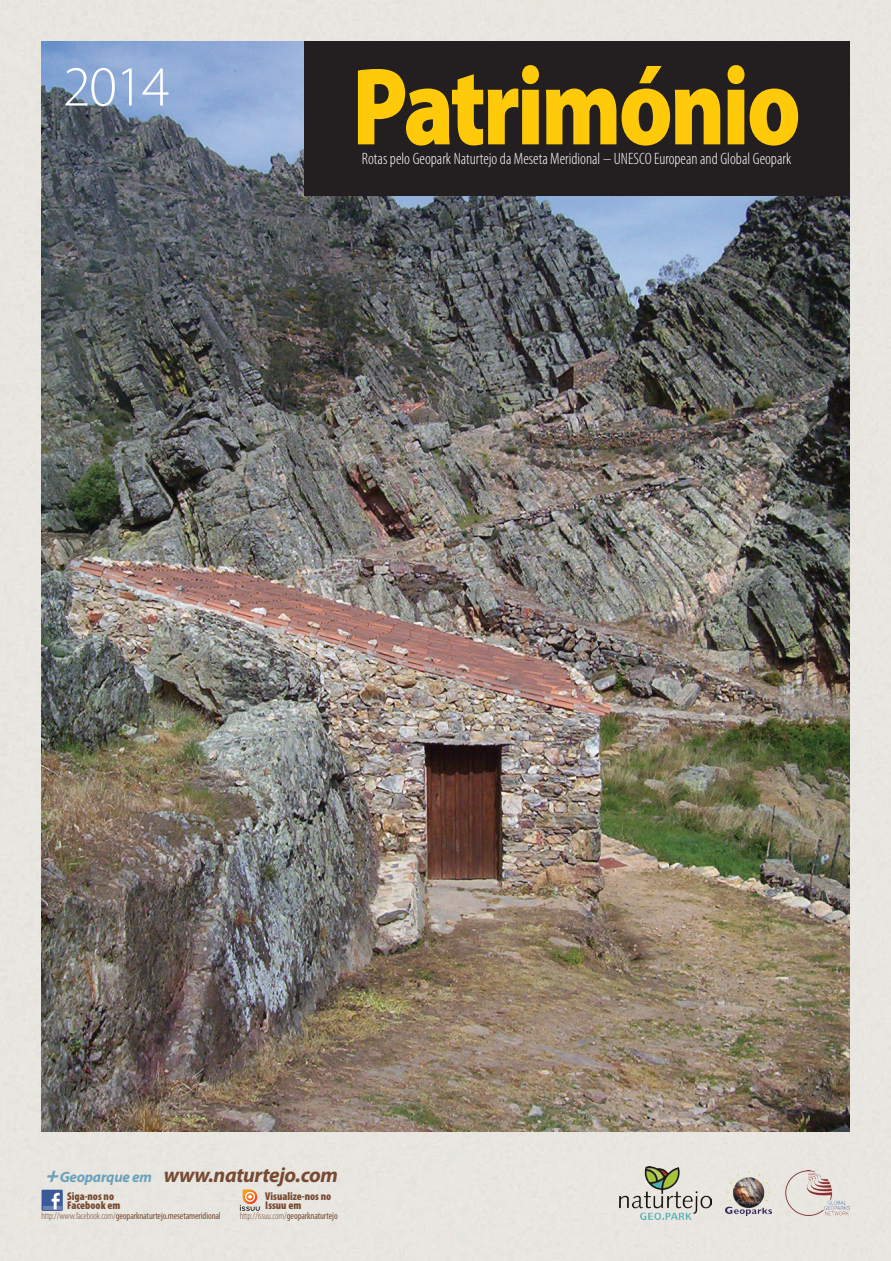
<style>
.page{position:relative;width:891px;height:1261px;background:#e8e6e0}
.page>*{position:absolute;margin:0;border:0;box-sizing:border-box;transform-origin:0 0}
.t1{font:900 111px "Myriad Pro";letter-spacing:-.03em;color:#feca0a;scale:.83 1}
.t2{font:300 57px "Myriad Pro";color:#fff}
.t3{font:italic 700 21px "Myriad Pro";letter-spacing:-.02em;color:#774a31}
.t4{font:300 condensed 16.5px "Myriad Pro";color:#fff}
.t5{font:900 condensed 11.25px "Myriad Pro";color:#774a31}
.t6{font:condensed 9.75px "Myriad Pro";letter-spacing:-.01em;color:#774a31}
.t7{font:300 condensed 9.75px "Myriad Pro";letter-spacing:-.01em;color:#774a31}
.s1{font-weight:900;color:#69a2bb}
.s2{font-size:15px;color:#69a2bb}
.s3{font-weight:300}
.s4{font-weight:400}
</style>
<div class="page">
<img style="left:42px;top:42px;width:807px;height:1089px">
<img style="left:620px;top:1166px;width:91px;height:53px">
<img style="left:725px;top:1170px;width:46px;height:46px">
<img style="left:785px;top:1170px;width:64px;height:46px">
<div style="left:42px;top:1190px;width:21px;height:21px;background:#3c5a9a"></div>
<hr style="left:43px;top:1206px;width:18px;height:3px;background:#6d84b3">
<svg style="left:52px;top:1193px;width:8px;height:16px"></svg>
<svg style="left:240px;top:1190px;width:22px;height:21px"></svg>
<div style="left:304px;top:42px;width:545px;height:154px;background:#231f20"></div>
<p class="t2" style="left:63px;top:55px;width:108px">2014</p>
<p class="t1" style="left:352px;top:44px;width:542px">Património</p>
<p class="t4" style="left:362px;top:150px;width:431px">Rotas pelo Geopark Naturtejo da Meseta Meridional – UNESCO European and Global Geopark</p>
<p class="t3" style="left:45px;top:1161px;width:294px"><span class="s1">+</span><span class="s2">Geoparque em</span> www.naturtejo.com</p>
<p class="t5" style="left:67px;top:1190px;width:49px">Siga-nos no</p>
<p class="t5" style="left:67px;top:1199px;width:55px">Facebook em</p>
<p class="t6" style="left:42px;top:1210px;width:181px"><span class="s3">http://www.facebook.com/</span>geoparknaturtejo.mesetameridional</p>
<p class="t5" style="left:265px;top:1190px;width:68px">Visualize-nos no</p>
<p class="t5" style="left:265px;top:1199px;width:38px">Issuu em</p>
<p class="t7" style="left:240px;top:1211px;width:99px">http://issuu.com/<span class="s4">geoparknaturtejo</span></p>
</div>
